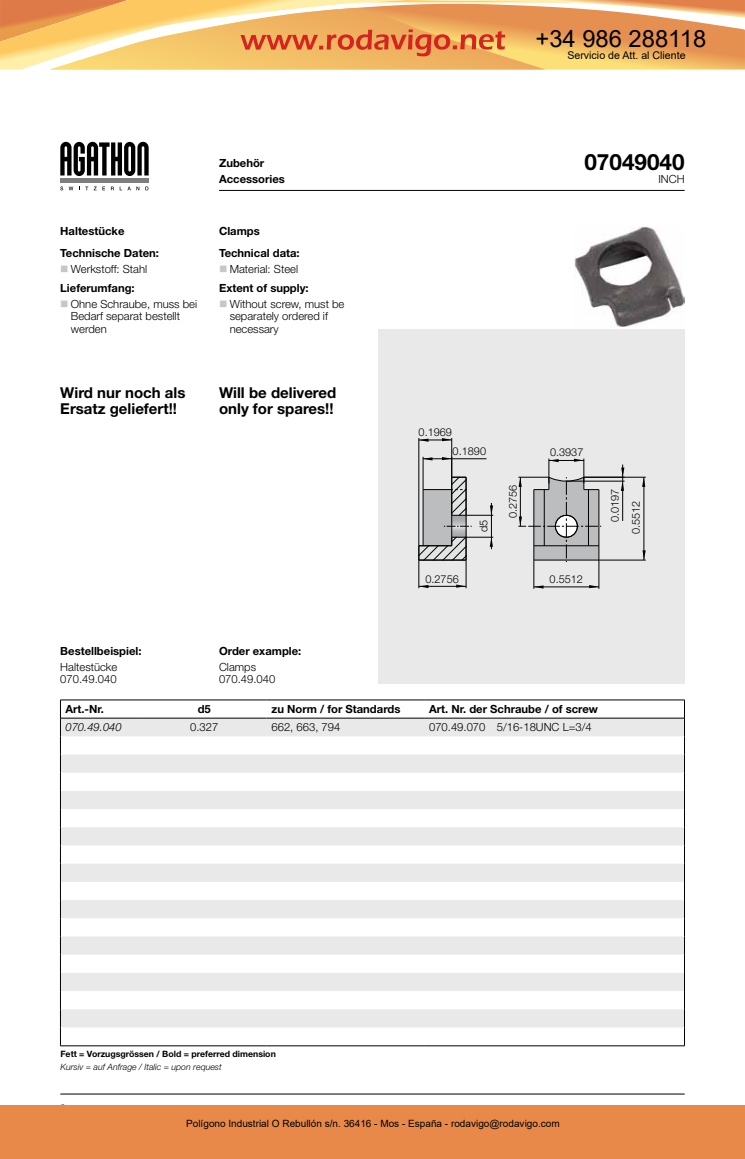
<style>
.page{position:relative;width:745px;height:1159px;background:#fff}
.page>*{position:absolute;margin:0;border:0;box-sizing:border-box;transform-origin:0 0}
.t1{font:23.75px "Arial";color:#000}
.t2{font:700 22.5px "Helvetica Neue LT Pro";color:#000}
.t3{font:700 15px/16.2px "Helvetica Neue LT Pro";color:#000}
.t4{font:300 11.25px/12.5px "Helvetica Neue LT Pro";color:#000}
.t5{font:700 11.25px/16px "Helvetica Neue LT Pro";color:#000}
.t6{font:italic 300 11.25px "Helvetica Neue LT Pro";color:#000}
.t7{font:300 10.88px/21.2px "Helvetica Neue LT Pro";color:#000}
.t8{font:10.62px "Arial";color:#000}
.t9{font:10px "Arial";color:#000}
.t10{font:700 8.75px "Helvetica Neue LT Pro";color:#000}
.t11{font:italic 300 8.75px "Helvetica Neue LT Pro";color:#000}
</style>
<div class="page">
<svg style="left:60px;top:142px;width:88px;height:34px"></svg>
<div style="left:60px;top:178px;width:88px;height:5px;background:#7d7e80"></div>
<svg style="left:60px;top:186px;width:3px;height:4px"></svg>
<svg style="left:69px;top:187px;width:4px;height:3px"></svg>
<svg style="left:94px;top:187px;width:11px;height:3px"></svg>
<svg style="left:120px;top:187px;width:19px;height:3px"></svg>
<hr style="left:60px;top:1093px;width:624px;height:1px;background:#000">
<hr style="left:219px;top:190px;width:465px;height:1px;background:#000">
<div style="left:377px;top:330px;width:307px;height:354px;background:#e9e9ea"></div>
<svg style="left:642px;top:550px;width:3px;height:10px"></svg>
<svg style="left:642px;top:478px;width:3px;height:9px"></svg>
<hr style="left:451px;top:438px;width:1px;height:39px;background:#000">
<hr style="left:418px;top:438px;width:1px;height:108px;background:#000">
<hr style="left:418px;top:440px;width:33px;height:1px;background:#000">
<hr style="left:566px;top:481px;width:58px;height:1px;background:#000">
<hr style="left:622px;top:464px;width:1px;height:57px;background:#000">
<hr style="left:583px;top:477px;width:62px;height:1px;background:#000">
<hr style="left:598px;top:560px;width:47px;height:1px;background:#000">
<hr style="left:643px;top:477px;width:1px;height:83px;background:#000">
<svg style="left:441px;top:438px;width:10px;height:3px"></svg>
<svg style="left:418px;top:438px;width:10px;height:4px"></svg>
<svg style="left:620px;top:467px;width:4px;height:24px"></svg>
<svg style="left:518px;top:458px;width:83px;height:131px"></svg>
<svg style="left:418px;top:457px;width:75px;height:131px"></svg>
<svg style="left:61px;top:719px;width:622px;height:308px;fill:#e9e9ea"></svg>
<hr style="left:60px;top:718px;width:82px;height:1px;background:#000">
<hr style="left:142px;top:718px;width:124px;height:1px;background:#000">
<hr style="left:266px;top:718px;width:158px;height:1px;background:#000">
<hr style="left:60px;top:700px;width:82px;height:1px;background:#000">
<hr style="left:142px;top:700px;width:124px;height:1px;background:#000">
<hr style="left:266px;top:700px;width:158px;height:1px;background:#000">
<hr style="left:424px;top:700px;width:260px;height:1px;background:#000">
<svg style="left:60px;top:700px;width:1px;height:345px"></svg>
<svg style="left:683px;top:700px;width:1px;height:328px"></svg>
<hr style="left:424px;top:718px;width:260px;height:1px;background:#000">
<hr style="left:60px;top:1045px;width:82px;height:1px;background:#000">
<hr style="left:142px;top:1045px;width:124px;height:1px;background:#000">
<hr style="left:266px;top:1045px;width:158px;height:1px;background:#000">
<hr style="left:424px;top:1045px;width:260px;height:1px;background:#000">
<img style="left:574px;top:227px;width:110px;height:99px">
<div style="left:0;top:1105px;width:744px;height:54px;background:#e88949"></div>
<svg style="left:0;top:0;width:744px;height:70px;background:#f0b66e"></svg>
<h1 class="t1" style="left:535px;top:22px;width:172px">+34 986 288118</h1>
<p class="t8" style="left:567px;top:48px;width:120px">Servicio de Att. al Cliente</p>
<p class="t5" style="left:219px;top:154px;width:67px">Zubehör<br>Accessories</p>
<h2 class="t2" style="left:584px;top:148px;width:102px">07049040</h2>
<p class="t4" style="left:658px;top:172px;width:28px">INCH</p>
<p class="t5" style="left:60px;top:222px;width:66px">Haltestücke</p>
<p class="t5" style="left:219px;top:222px;width:42px">Clamps</p>
<p class="t5" style="left:60px;top:245px;width:100px">Technische Daten:</p>
<p class="t5" style="left:219px;top:245px;width:82px">Technical data:</p>
<p class="t4" style="left:71px;top:262px;width:78px">Werkstoff: Stahl</p>
<p class="t4" style="left:229px;top:262px;width:70px">Material: Steel</p>
<p class="t5" style="left:60px;top:279px;width:76px">Lieferumfang:</p>
<p class="t5" style="left:219px;top:279px;width:91px">Extent of supply:</p>
<p class="t4" style="left:71px;top:297px;width:128px">Ohne Schraube, muss bei<br>Bedarf separat bestellt werden</p>
<p class="t4" style="left:229px;top:297px;width:116px">Without screw, must be separately ordered if necessary</p>
<h3 class="t3" style="left:60px;top:384px;width:126px">Wird nur noch als<br>Ersatz geliefert!!</h3>
<h3 class="t3" style="left:219px;top:384px;width:119px">Will be delivered only for spares!!</h3>
<p class="t7" style="left:418px;top:421px;width:35px">0.1969</p>
<p class="t7" style="left:452px;top:440px;width:35px">0.1890</p>
<p class="t7" style="left:472px;top:532px;width:14px;rotate:-90deg">d5</p>
<p class="t7" style="left:501px;top:518px;width:35px;rotate:-90deg">0.2756</p>
<p class="t7" style="left:549px;top:441px;width:35px">0.3937</p>
<p class="t7" style="left:425px;top:568px;width:35px">0.2756</p>
<p class="t7" style="left:549px;top:568px;width:35px">0.5512</p>
<p class="t7" style="left:603px;top:534px;width:47px;text-indent:12px;rotate:-90deg">0.0197<br>0.5512</p>
<p class="t5" style="left:60px;top:642px;width:83px">Bestellbeispiel:</p>
<p class="t5" style="left:219px;top:642px;width:84px">Order example:</p>
<p class="t4" style="left:60px;top:660px;width:59px">Haltestücke<br>070.49.040</p>
<p class="t4" style="left:219px;top:660px;width:58px">Clamps<br>070.49.040</p>
<p class="t5" style="left:65px;top:700px;width:40px">Art.-Nr.</p>
<p class="t5" style="left:197px;top:700px;width:15px">d5</p>
<p class="t5" style="left:271px;top:700px;width:130px">zu Norm / for Standards</p>
<p class="t5" style="left:429px;top:700px;width:170px">Art. Nr. der Schraube / of screw</p>
<p class="t6" style="left:65px;top:720px;width:58px">070.49.040</p>
<p class="t4" style="left:190px;top:720px;width:30px">0.327</p>
<p class="t4" style="left:271px;top:720px;width:70px">662, 663, 794</p>
<p class="t4" style="left:429px;top:720px;width:164px">070.49.070 5/16-18UNC L=3/4</p>
<p class="t10" style="left:60px;top:1048px;width:217px">Fett = Vorzugsgrössen / Bold = preferred dimension</p>
<p class="t11" style="left:60px;top:1061px;width:163px">Kursiv = auf Anfrage / Italic = upon request</p>
<p class="t9" style="left:186px;top:1117px;width:375px">Polígono Industrial O Rebullón s/n. 36416 - Mos - España - rodavigo@rodavigo.com</p>
</div>
